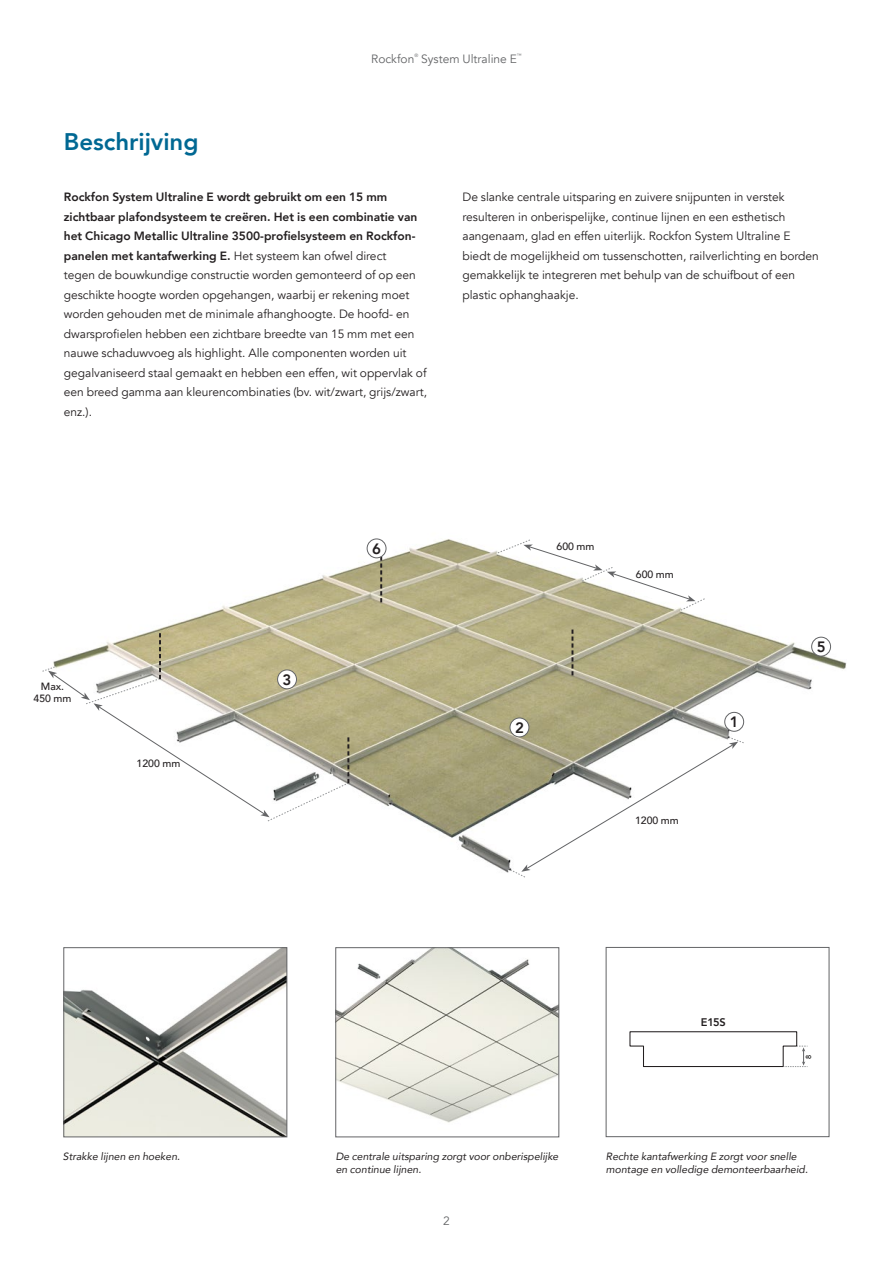
<style>
.page{position:relative;width:893px;height:1263px;background:#fff}
.page>*{position:absolute;margin:0;border:0;box-sizing:border-box;transform-origin:0 0}
.t1{font:800 24px "Avenir";color:#006893}
.t2{font:800 15px "Avenir";color:#231f20}
.t3{font:12px/19.5px "Avenir";color:#231f20}
.t4{font:12px "Avenir";color:#636466}
.t5{font:800 10.95px "Avenir";color:#231f20}
.t6{font:italic 10.5px/12.6px "Avenir";color:#231f20}
.t7{font:500 10.5px/12.6px "Avenir";color:#231f20;text-align:center}
.t8{font:500 7.35px "Avenir";color:#000}
.t9{font:4.8px "Avenir";color:#636466}
.s1{font-weight:800}
</style>
<div class="page">
<img style="left:145px;top:538px;width:701px;height:335px">
<svg style="left:629px;top:1031px;width:179px;height:36px"></svg>
<div style="left:606px;top:947px;width:223px;height:190px;border:1px solid #636466"></div>
<img style="left:338px;top:949px;width:219px;height:174px">
<div style="left:336px;top:947px;width:223px;height:190px;border:1px solid #636466"></div>
<img style="left:66px;top:949px;width:219px;height:186px">
<div style="left:64px;top:947px;width:223px;height:190px;border:1px solid #636466"></div>
<svg style="left:380px;top:557px;width:2px;height:45px"></svg>
<svg style="left:571px;top:629px;width:2px;height:46px"></svg>
<div style="left:812px;top:637px;width:19px;height:19px;background:#fff;border-radius:50%"></div>
<div style="left:811px;top:637px;width:20px;height:19px;border:1px solid #636466;border-radius:50%"></div>
<div style="left:367px;top:539px;width:19px;height:19px;background:#fff;border-radius:50%"></div>
<div style="left:367px;top:539px;width:19px;height:19px;border:1px solid #636466;border-radius:50%"></div>
<div style="left:725px;top:712px;width:19px;height:19px;background:#fff;border-radius:50%"></div>
<div style="left:725px;top:712px;width:19px;height:19px;border:1px solid #636466;border-radius:50%"></div>
<div style="left:510px;top:718px;width:19px;height:19px;background:#fff;border-radius:50%"></div>
<div style="left:510px;top:718px;width:19px;height:19px;border:1px solid #636466;border-radius:50%"></div>
<svg style="left:510px;top:737px;width:234px;height:141px"></svg>
<svg style="left:497px;top:539px;width:208px;height:72px"></svg>
<svg style="left:42px;top:633px;width:307px;height:188px"></svg>
<p class="t4" style="left:371px;top:52px;width:45px">Rockfon</p>
<p class="t9" style="left:414px;top:53px;width:5px">®</p>
<p class="t4" style="left:421px;top:52px;width:97px">System Ultraline E</p>
<p class="t9" style="left:517px;top:53px;width:6px">™</p>
<h1 class="t1" style="left:64px;top:123px;width:136px">Beschrijving</h1>
<p class="t3" style="left:64px;top:188px;width:365px"><span class="s1">Rockfon System Ultraline E wordt gebruikt om een 15 mm zichtbaar plafondsysteem te creëren. Het is een combinatie van het Chicago Metallic Ultraline 3500-profielsysteem en Rockfon&shy;panelen met kantafwerking E.</span> Het systeem kan ofwel direct<br>tegen de bouwkundige constructie worden gemonteerd of op een geschikte hoogte worden opgehangen, waarbij er rekening moet worden gehouden met de minimale afhanghoogte. De hoofd- en dwarsprofielen hebben een zichtbare breedte van 15 mm met een nauwe schaduwvoeg als highlight. Alle componenten worden uit gegalvaniseerd staal gemaakt en hebben een effen, wit oppervlak of een breed gamma aan kleurencombinaties (bv. wit/zwart, grijs/zwart, enz.).</p>
<p class="t3" style="left:462px;top:188px;width:358px">De slanke centrale uitsparing en zuivere snijpunten in verstek resulteren in onberispelijke, continue lijnen en een esthetisch aangenaam, glad en effen uiterlijk. Rockfon System Ultraline E biedt de mogelijkheid om tussenschotten, railverlichting en borden gemakkelijk te integreren met behulp van de schuifbout of een plastic ophanghaakje.</p>
<p class="t7" style="left:34px;top:679px;width:39px">Max.<br>450 mm</p>
<p class="t7" style="left:137px;top:756px;width:45px">1200 mm</p>
<p class="t2" style="left:283px;top:668px;width:10px">3</p>
<p class="t2" style="left:372px;top:537px;width:10px">6</p>
<p class="t7" style="left:556px;top:540px;width:39px">600 mm</p>
<p class="t7" style="left:636px;top:567px;width:39px">600 mm</p>
<p class="t2" style="left:515px;top:716px;width:10px">2</p>
<p class="t7" style="left:635px;top:813px;width:45px">1200 mm</p>
<p class="t2" style="left:730px;top:710px;width:10px">1</p>
<p class="t2" style="left:817px;top:635px;width:10px">5</p>
<p class="t5" style="left:701px;top:1014px;width:27px">E15S</p>
<p class="t8" style="left:802px;top:1058px;width:6px;rotate:-90deg">8</p>
<p class="t6" style="left:63px;top:1150px;width:119px">Strakke lijnen en hoeken.</p>
<p class="t6" style="left:606px;top:1150px;width:203px">Rechte kantafwerking E zorgt voor snelle montage en volledige demonteerbaarheid.</p>
<p class="t6" style="left:336px;top:1150px;width:224px">De centrale uitsparing zorgt voor onberispelijke en continue lijnen.</p>
<p class="t4" style="left:443px;top:1213px;width:8px">2</p>
</div>
